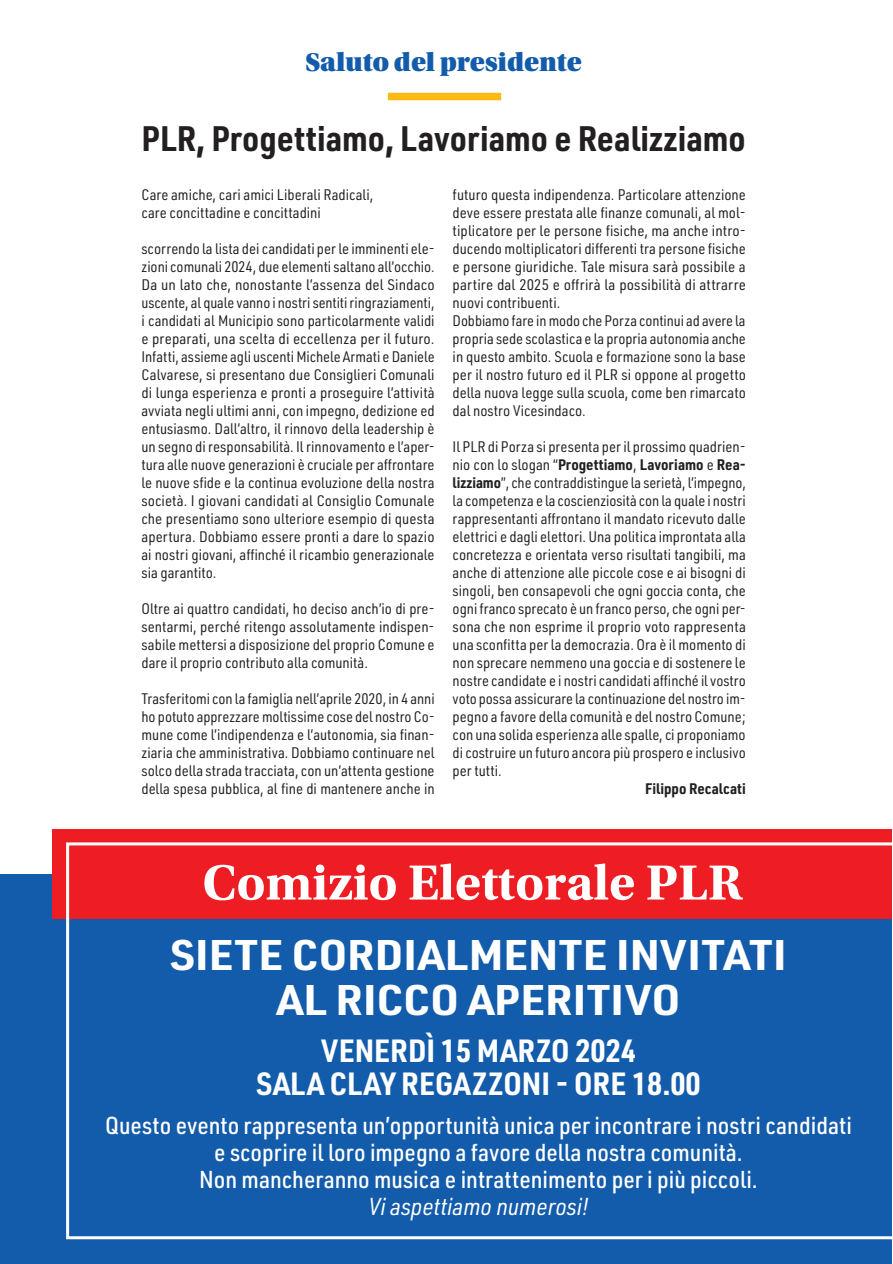
<style>
.page{position:relative;width:893px;height:1264px;background:#fff}
.page>*{position:absolute;margin:0;border:0;box-sizing:border-box;transform-origin:0 0}
.t1{font:700 51.9px "Utopia Std";color:#fff}
.t2{font:700 42px/45px "URWDIN Semi Cond";letter-spacing:.01em;color:#fff;text-align:center;scale:1.16 1}
.t3{font:700 34.8px "URWDIN Semi Cond";color:#231f20}
.t4{font:700 31.5px/33px "URWDIN Semi Cond";color:#fff;text-align:center}
.t5{font:27px "Utopia Std Black Headline";color:#135cab}
.t6{font:500 24px/27px "URWDIN Semi Cond";color:#fff;text-align:center}
.t7{font:italic 24px "URWDIN Semi Cond";color:#fff}
.t8{font:15px/18px "URWDIN Semi Cond";color:#231f20;text-align:justify}
.t9{font:700 15px "URWDIN Semi Cond";color:#231f20}
.s1{font-weight:700}
</style>
<div class="page">
<div style="left:0;top:873px;width:891px;height:390px;background:#135cab"></div>
<div style="left:53px;top:828px;width:838px;height:90px;background:#ee1d23"></div>
<svg style="left:66px;top:842px;width:826px;height:397px"></svg>
<div style="left:387px;top:93px;width:114px;height:7px;background:#fcba13"></div>
<h3 class="t5" style="left:305px;top:48px;width:277px">Saluto del presidente</h3>
<h3 class="t3" style="left:141px;top:114px;width:605px">PLR, Progettiamo, Lavoriamo e Realizziamo</h3>
<p class="t8" style="left:141px;top:185px;width:233px">Care amiche, cari amici Liberali Radicali, care concittadine e concittadini</p>
<p class="t8" style="left:141px;top:239px;width:294px">scorrendo la lista dei candidati per le imminenti ele&shy;zioni comunali 2024, due elementi saltano all’occhio.<br>Da un lato che, nonostante l’assenza del Sindaco uscente, al quale vanno i nostri sentiti ringraziamenti, i candidati al Municipio sono particolarmente validi e preparati, una scelta di eccellenza per il futuro.<br>Infatti, assieme agli uscenti Michele Armati e Daniele Calvarese, si presentano due Consiglieri Comunali di lunga esperienza e pronti a proseguire l’attività avviata negli ultimi anni, con impegno, dedizione ed entusiasmo. Dall’altro, il rinnovo della leadership è un segno di responsabilità. Il rinnovamento e l’aper&shy;tura alle nuove generazioni è cruciale per affrontare le nuove sfide e la continua evoluzione della nostra società. I giovani candidati al Consiglio Comunale che presentiamo sono ulteriore esempio di questa apertura. Dobbiamo essere pronti a dare lo spazio ai nostri giovani, affinché il ricambio generazionale sia garantito.</p>
<p class="t8" style="left:141px;top:599px;width:294px">Oltre ai quattro candidati, ho deciso anch’io di pre&shy;sentarmi, perché ritengo assolutamente indispen&shy;sabile mettersi a disposizione del proprio Comune e dare il proprio contributo alla comunità.</p>
<p class="t8" style="left:141px;top:689px;width:294px">Trasferitomi con la famiglia nell’aprile 2020, in 4 anni ho potuto apprezzare moltissime cose del nostro Co&shy;mune come l’indipendenza e l’autonomia, sia finan&shy;ziaria che amministrativa. Dobbiamo continuare nel solco della strada tracciata, con un’attenta gestione della spesa pubblica, al fine di mantenere anche in</p>
<p class="t8" style="left:452px;top:185px;width:295px;text-align:left">futuro questa indipendenza. Particolare attenzione deve essere prestata alle finanze comunali, al mol&shy;tiplicatore per le persone fisiche, ma anche intro&shy;ducendo moltiplicatori differenti tra persone fisiche e persone giuridiche. Tale misura sarà possibile a partire dal 2025 e offrirà la possibilità di attrarre nuovi contribuenti.<br>Dobbiamo fare in modo che Porza continui ad avere la propria sede scolastica e la propria autonomia anche in questo ambito. Scuola e formazione sono la base per il nostro futuro ed il PLR si oppone al progetto della nuova legge sulla scuola, come ben rimarcato dal nostro Vicesindaco.</p>
<p class="t8" style="left:452px;top:437px;width:295px">Il PLR di Porza si presenta per il prossimo quadrien&shy;nio con lo slogan “<span class="s1">Progettiamo</span>, <span class="s1">Lavoriamo</span> e <span class="s1">Rea&shy;lizziamo</span>”, che contraddistingue la serietà, l’impegno, la competenza e la coscienziosità con la quale i nostri rappresentanti affrontano il mandato ricevuto dalle elettrici e dagli elettori. Una politica improntata alla concretezza e orientata verso risultati tangibili, ma anche di attenzione alle piccole cose e ai bisogni di singoli, ben consapevoli che ogni goccia conta, che ogni franco sprecato è un franco perso, che ogni per&shy;sona che non esprime il proprio voto rappresenta una sconfitta per la democrazia. Ora è il momento di non sprecare nemmeno una goccia e di sostenere le nostre candidate e i nostri candidati affinché il vostro voto possa assicurare la continuazione del nostro im&shy;pegno a favore della comunità e del nostro Comune; con una solida esperienza alle spalle, ci proponiamo di costruire un futuro ancora più prospero e inclusivo per tutti.</p>
<p class="t9" style="left:644px;top:778px;width:102px">Filippo Recalcati</p>
<h1 class="t1" style="left:202px;top:852px;width:541px">Comizio Elettorale PLR</h1>
<h2 class="t2" style="left:170px;top:930px;width:532px">SIETE CORDIALMENTE INVITATI<br>AL RICCO APERITIVO</h2>
<h3 class="t4" style="left:256px;top:1032px;width:445px">VENERDÌ 15 MARZO 2024<br>SALA CLAY REGAZZONI - ORE 18.00</h3>
<h3 class="t6" style="left:105px;top:1110px;width:748px">Questo evento rappresenta un’opportunità unica per incontrare i nostri candidati e scoprire il loro impegno a favore della nostra comunità.<br>Non mancheranno musica e intrattenimento per i più piccoli.</h3>
<h3 class="t7" style="left:368px;top:1190px;width:221px">Vi aspettiamo numerosi!</h3>
</div>
